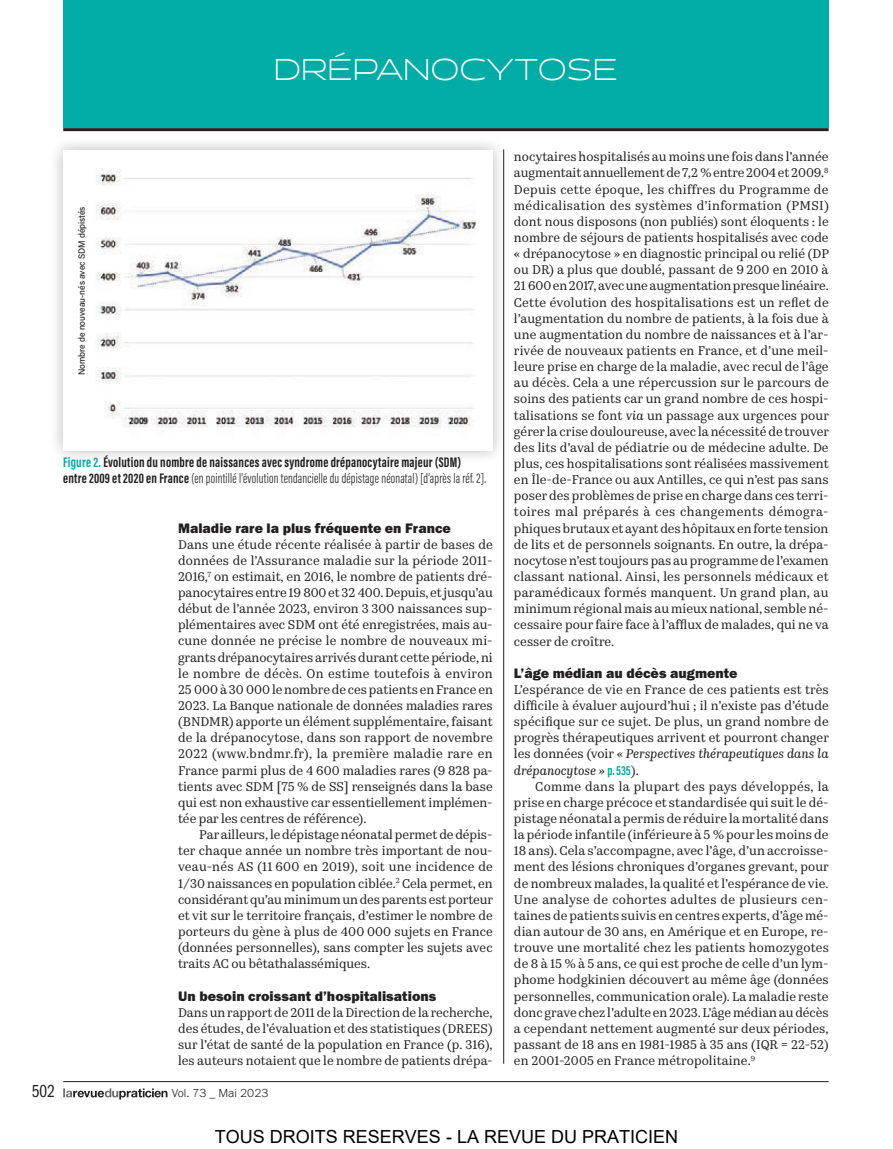
<style>
.page{position:relative;width:893px;height:1149px;background:#fff}
.page>*{position:absolute;margin:0;border:0;box-sizing:border-box;transform-origin:0 0}
.t1{font:300 30px "Halogen";letter-spacing:.02em;color:#fff;scale:.9 1}
.t2{font:18px "Arial";color:#000}
.t3{font:18px "Franklin Gothic URW Com Boo";color:#231f20}
.Légende_figure{font:700 14.25px/15.8px "Acumin Pro Extra Cond";letter-spacing:.015em;color:#231f20}
.Inter_2{font:14.25px "Franklin Gothic URW Hea";color:#231f20}
.Texte_courant{font:12.75px/16.2px "Kazimir Text";letter-spacing:.005em;color:#231f20;text-align:justify}
.Texte_courant_avec{font:12.75px/16.2px "Kazimir Text";letter-spacing:.005em;color:#231f20;text-align:justify}
.t4{font:300 12px "Franklin Gothic URW";color:#231f20}
.Auteurs{font:9px "Acumin Variable Concept";color:#231f20;scale:.95 1}
.s1{color:#00aca5}
.s2{font-weight:300}
.s3{font-style:italic}
.s4{font-family:"Acumin Variable Concept";font-size:13.5px;color:#00aca5}
</style>
<div class="page">
<div style="left:63px;top:0;width:766px;height:128px;background:#00aca5"></div>
<hr style="left:63px;top:128px;width:766px;height:3px;background:#231f20">
<svg style="left:63px;top:1088px;width:104px;height:11px"></svg>
<hr style="left:63px;top:1080px;width:766px;height:1px;background:#231f20">
<hr style="left:503px;top:149px;width:1px;height:914px;background:#231f20">
<div style="left:49px;top:136px;width:458px;height:329px;background:#231f20;opacity:.3"></div>
<img style="left:63px;top:151px;width:430px;height:298px">
<h1 class="t1" style="left:274px;top:51px;width:383px">DRÉPANOCYTOSE</h1>
<p class="Auteurs" style="left:75px;top:375px;width:179px;rotate:-90deg">Nombre de nouveau-nés avec SDM dépistés</p>
<p class="Légende_figure" style="left:63px;top:454px;width:424px"><span class="s1">Figure 2.</span> Évolution du nombre de naissances avec syndrome drépanocytaire majeur (SDM) entre 2009 et 2020 en France <span class="s2">(en pointillé l’évolution tendancielle du dépistage néonatal) [d’après la réf. 2].</span></p>
<p class="Inter_2" style="left:178px;top:518px;width:274px">Maladie rare la plus fréquente en France</p>
<p class="Texte_courant" style="left:178px;top:535px;width:316px">Dans une étude récente réalisée à partir de bases de données de l’Assurance maladie sur la période 2011- 2016,<sup>7</sup> on estimait, en 2016, le nombre de patients dré&shy;panocytaires entre 19 800 et 32 400. Depuis, et jusqu’au début de l’année 2023, environ 3 300 naissances sup&shy;plémentaires avec SDM ont été enregistrées, mais au&shy;cune donnée ne précise le nombre de nouveaux mi&shy;grants drépanocytaires arrivés durant cette période, ni le nombre de décès. On estime toutefois à environ 25 000 à 30 000 le nombre de ces patients en France en 2023. La Banque nationale de données maladies rares (BNDMR) apporte un élément supplémentaire, faisant de la drépanocytose, dans son rapport de novembre 2022 (www.bndmr.fr), la première maladie rare en France parmi plus de 4 600 maladies rares (9 828 pa&shy;tients avec SDM [75 % de SS] renseignés dans la base qui est non exhaustive car essentiellement implémen&shy;tée par les centres de référence).</p>
<p class="Texte_courant_avec" style="left:178px;top:825px;width:317px;text-indent:21px">Par ailleurs, le dépistage néonatal permet de dépis&shy;ter chaque année un nombre très important de nou&shy;veau-nés AS (11 600 en 2019), soit une incidence de 1/30 naissances en population ciblée.<sup>2</sup> Cela permet, en considérant qu’au minimum un des parents est porteur et vit sur le territoire français, d’estimer le nombre de porteurs du gène à plus de 400 000 sujets en France (données personnelles), sans compter les sujets avec traits AC ou bêtathalassémiques.</p>
<p class="Inter_2" style="left:178px;top:986px;width:260px">Un besoin croissant d’hospitalisations</p>
<p class="Texte_courant" style="left:178px;top:1002px;width:316px">Dans un rapport de 2011 de la Direction de la recherche, des études, de l’évaluation et des statistiques (DREES) sur l’état de santé de la population en France (p. 316), les auteurs notaient que le nombre de patients drépa-</p>
<h2 class="t3" style="left:32px;top:1078px;width:25px">502</h2>
<p class="t4" style="left:172px;top:1085px;width:98px">Vol. 73 _ Mai 2023</p>
<p class="Texte_courant" style="left:514px;top:148px;width:317px">nocytaires hospitalisés au moins une fois dans l’année augmentait annuellement de 7,2 % entre 2004 et 2009.<sup>8<br></sup>Depuis cette époque, les chiffres du Programme de médicalisation des systèmes d’information (PMSI) dont nous disposons (non publiés) sont éloquents : le nombre de séjours de patients hospitalisés avec code « drépanocytose » en diagnostic principal ou relié (DP ou DR) a plus que doublé, passant de 9 200 en 2010 à 21 600 en 2017, avec une augmentation presque linéaire.<br>Cette évolution des hospitalisations est un reflet de l’augmentation du nombre de patients, à la fois due à une augmentation du nombre de naissances et à l’ar&shy;rivée de nouveaux patients en France, et d’une meil&shy;leure prise en charge de la maladie, avec recul de l’âge au décès. Cela a une répercussion sur le parcours de soins des patients car un grand nombre de ces hospi&shy;talisations se font <span class="s3">via</span> un passage aux urgences pour gérer la crise douloureuse, avec la nécessité de trouver des lits d’aval de pédiatrie ou de médecine adulte. De plus, ces hospitalisations sont réalisées massivement en Île-de-France ou aux Antilles, ce qui n’est pas sans poser des problèmes de prise en charge dans ces terri&shy;toires mal préparés à ces changements démogra&shy;phiques brutaux et ayant des hôpitaux en forte tension de lits et de personnels soignants. En outre, la drépa&shy;nocytose n’est toujours pas au programme de l’examen classant national. Ainsi, les personnels médicaux et paramédicaux formés manquent. Un grand plan, au minimum régional mais au mieux national, semble né&shy;cessaire pour faire face à l’afflux de malades, qui ne va cesser de croître.</p>
<p class="Inter_2" style="left:514px;top:663px;width:225px">L’âge médian au décès augmente</p>
<p class="Texte_courant" style="left:514px;top:680px;width:316px">L’espérance de vie en France de ces patients est très difficile à évaluer aujourd’hui ; il n’existe pas d’étude spécifique sur ce sujet. De plus, un grand nombre de progrès thérapeutiques arrivent et pourront changer les données (voir <span class="s3">« Perspectives thérapeutiques dans la drépanocytose »</span> <span class="s4">p. 535</span>).</p>
<p class="Texte_courant_avec" style="left:514px;top:777px;width:316px;text-indent:21px">Comme dans la plupart des pays développés, la prise en charge précoce et standardisée qui suit le dé&shy;pistage néonatal a permis de réduire la mortalité dans la période infantile (inférieure à 5 % pour les moins de 18 ans). Cela s’accompagne, avec l’âge, d’un accroisse&shy;ment des lésions chroniques d’organes grevant, pour de nombreux malades, la qualité et l’espérance de vie.<br>Une analyse de cohortes adultes de plusieurs cen&shy;taines de patients suivis en centres experts, d’âge mé&shy;dian autour de 30 ans, en Amérique et en Europe, re&shy;trouve une mortalité chez les patients homozygotes de 8 à 15 % à 5 ans, ce qui est proche de celle d’un lym&shy;phome hodgkinien découvert au même âge (données personnelles, communication orale). La maladie reste donc grave chez l’adulte en 2023. L’âge médian au décès a cependant nettement augmenté sur deux périodes, passant de 18 ans en 1981-1985 à 35 ans (IQR = 22-52) en 2001-2005 en France métropolitaine.<sup>9</sup></p>
<h2 class="t2" style="left:215px;top:1123px;width:465px">TOUS DROITS RESERVES - LA REVUE DU PRATICIEN</h2>
</div>
